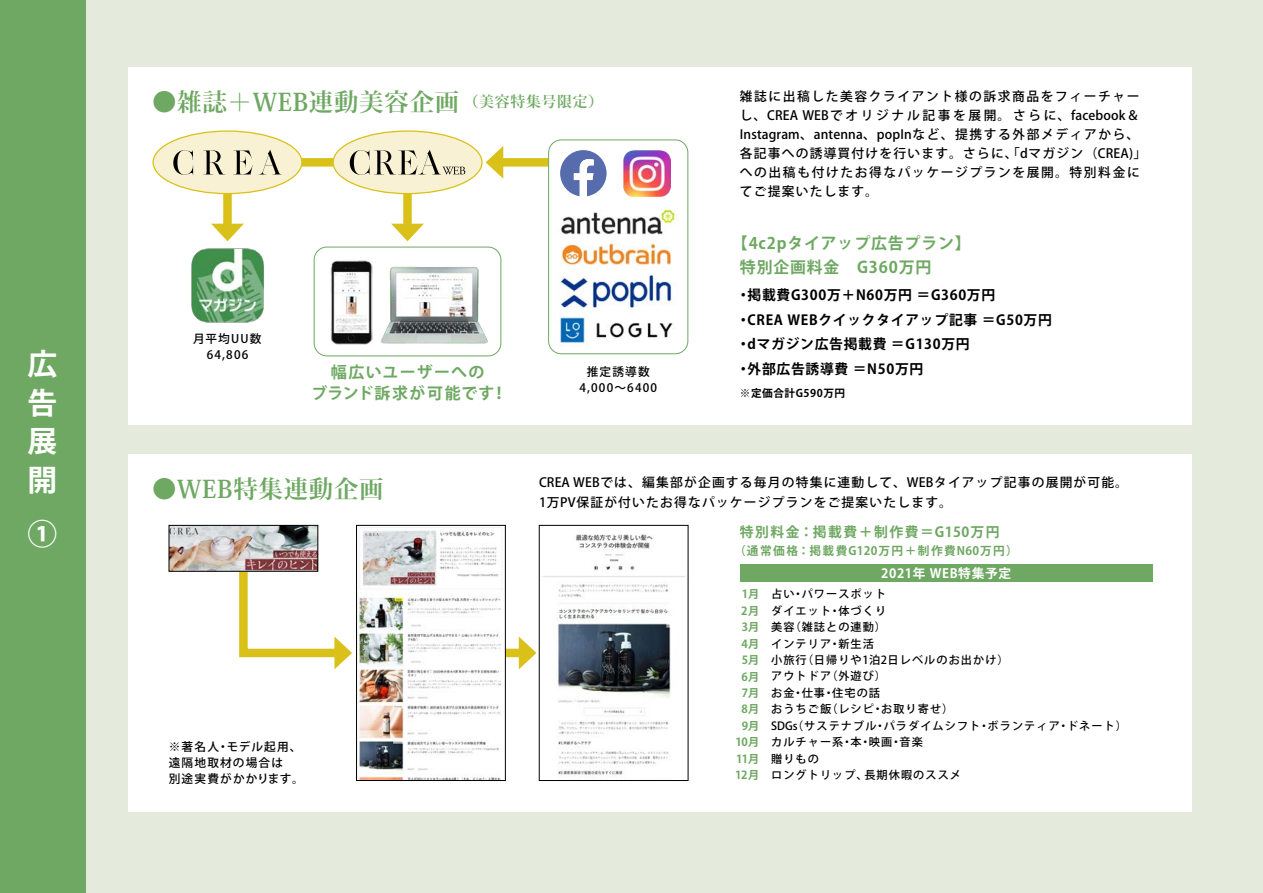
<style>
.page{position:relative;width:1263px;height:893px;background:#e4ebdd}
.page>*{position:absolute;margin:0;border:0;box-sizing:border-box;transform-origin:0 0}
.t1{font:700 29.7px/38.7px "Koz Go Pro";color:#fff;text-align:justify}
.t2{font:700 24.45px "Koz Min Pro";letter-spacing:.03em;color:#6ea862}
.t3{font:700 15.9px/24.5px "Koz Go Pro";letter-spacing:.05em;color:#6ea862}
.t4{font:700 15.9px/20.2px "Koz Go Pro";letter-spacing:.075em;color:#6ea862;text-align:center}
.t5{font:700 13.8px/24.5px "Koz Go Pro";letter-spacing:.05em;color:#000}
.t6{font:700 13.8px "Koz Go Pro";letter-spacing:.11em;color:#6ea862}
.t7{font:500 12.75px/19.2px "Koz Go Pro";letter-spacing:.125em;color:#000}
.t8{font:500 12.75px/19.2px "Koz Go Pro";letter-spacing:.095em;color:#000}
.t9{font:700 12.75px "Koz Go Pro";letter-spacing:.05em;color:#fff}
.t10{font:500 11.7px/15.9px "Koz Go Pro";letter-spacing:.1em;color:#000;text-align:center}
.t11{font:700 11.7px "Koz Go Pro";letter-spacing:.1em;color:#6ea862}
.t12{font:500 11.1px/16.5px "Koz Go Pro";letter-spacing:.095em;color:#000}
.t13{font:700 11.1px/16.5px "Koz Go Pro";letter-spacing:.015em;color:#6ea862;text-align:right}
.t14{font:700 10.65px "Koz Go Pro";letter-spacing:.05em;color:#000}
.s1{font-size:14.85px}
</style>
<div class="page">
<div style="left:129px;top:68px;width:1063px;height:357px;background:#fff"></div>
<div style="left:129px;top:454px;width:1063px;height:358px;background:#fff"></div>
<div style="left:496px;top:158px;width:62px;height:9px;background:#d9c119"></div>
<svg style="left:486px;top:146px;width:17px;height:33px"></svg>
<svg style="left:235px;top:526px;width:117px;height:143px"></svg>
<div style="left:444px;top:649px;width:82px;height:8px;background:#d9c119"></div>
<svg style="left:519px;top:636px;width:17px;height:33px"></svg>
<div style="left:549px;top:140px;width:139px;height:214px;background:#fff;border-radius:13px"></div>
<div style="left:548px;top:139px;width:140px;height:215px;border:1px solid #6ea862;border-radius:13px"></div>
<div style="left:314px;top:247px;width:187px;height:109px;border:1px solid #6ea862;border-radius:13px"></div>
<div style="left:223px;top:180px;width:9px;height:51px;background:#d9c119"></div>
<svg style="left:211px;top:224px;width:33px;height:17px"></svg>
<div style="left:403px;top:180px;width:9px;height:51px;background:#d9c119"></div>
<svg style="left:391px;top:224px;width:33px;height:17px"></svg>
<div style="left:283px;top:158px;width:51px;height:9px;background:#d9c119"></div>
<div style="left:0;top:0;width:85px;height:893px;background:#6ea862"></div>
<div style="left:740px;top:564px;width:412px;height:17px;background:#6ea862"></div>
<img style="left:542px;top:534px;width:144px;height:241px">
<div style="left:539px;top:525px;width:149px;height:256px;border:1px solid #000"></div>
<img style="left:358px;top:527px;width:146px;height:252px">
<div style="left:356px;top:525px;width:150px;height:256px;border:1px solid #000"></div>
<img style="left:171px;top:527px;width:145px;height:42px">
<div style="left:169px;top:525px;width:149px;height:46px;border:1px solid #000"></div>
<img style="left:191px;top:248px;width:73px;height:75px">
<img style="left:560px;top:274px;width:112px;height:34px">
<img style="left:561px;top:209px;width:117px;height:27px">
<img style="left:624px;top:150px;width:46px;height:47px">
<svg style="left:560px;top:150px;width:46px;height:47px"></svg>
<img style="left:559px;top:316px;width:114px;height:31px">
<img style="left:560px;top:239px;width:112px;height:29px">
<div style="left:153px;top:131px;width:149px;height:63px;background:#f8f1d3;border-radius:50%"></div>
<svg style="left:259px;top:150px;width:31px;height:29px"></svg>
<svg style="left:203px;top:150px;width:20px;height:24px"></svg>
<svg style="left:233px;top:150px;width:20px;height:24px"></svg>
<svg style="left:173px;top:150px;width:20px;height:25px"></svg>
<div style="left:333px;top:131px;width:149px;height:63px;background:#f8f1d3;border-radius:50%"></div>
<svg style="left:350px;top:150px;width:115px;height:25px"></svg>
<img style="left:330px;top:260px;width:42px;height:85px">
<img style="left:380px;top:266px;width:108px;height:78px">
<h1 class="t1" style="left:28px;top:346px;width:31px">広告展開</h1>
<h1 class="t1" style="left:28px;top:517px;width:30px">①</h1>
<h2 class="t2" style="left:152px;top:84px;width:453px">●雑誌＋WEB連動美容企画<span class="s1">（美容特集号限定）</span></h2>
<p class="t10" style="left:193px;top:331px;width:70px">月平均UU数<br>64,806</p>
<p class="t4" style="left:311px;top:363px;width:197px">幅広いユーザーへの<br>ブランド訴求が可能です！</p>
<p class="t10" style="left:579px;top:364px;width:79px">推定誘導数<br>4,000～6400</p>
<p class="t7" style="left:740px;top:87px;width:408px">雑誌に出稿した美容クライアント様の訴求商品をフィーチャーし、CREA WEBでオリジナル記事を展開。さらに、facebook＆Instagram、antenna、popInなど、提携する外部メディアから、各記事への誘導買付けを行います。さらに、「dマガジン（CREA)」への出稿も付けたお得なパッケージプランを展開。特別料金にてご提案いたします。</p>
<p class="t3" style="left:740px;top:232px;width:232px;text-indent:-8px">【4c2pタイアップ広告プラン】特別企画料金　G360万円</p>
<p class="t5" style="left:736px;top:284px;width:317px">・掲載費G300万＋N60万円 ＝G360万円<br>・CREA WEBクイックタイアップ記事 ＝G50万円・dマガジン広告掲載費 ＝G130万円<br>・外部広告誘導費 ＝N50万円</p>
<p class="t14" style="left:740px;top:386px;width:107px">※定価合計G590万円</p>
<h2 class="t2" style="left:152px;top:471px;width:233px">●WEB特集連動企画</h2>
<p class="t10" style="left:169px;top:740px;width:137px;text-align:left">※著名人・モデル起用、遠隔地取材の場合は<br>別途実費がかかります。</p>
<p class="t8" style="left:539px;top:474px;width:590px">CREA WEBでは、編集部が企画する毎月の特集に連動して、WEBタイアップ記事の展開が可能。<br>1万PV保証が付いたお得なパッケージプランをご提案いたします。</p>
<p class="t6" style="left:740px;top:523px;width:261px">特別料金：掲載費＋制作費＝G150万円</p>
<p class="t11" style="left:734px;top:543px;width:285px">（通常価格：掲載費G120万円＋制作費N60万円）</p>
<p class="t9" style="left:881px;top:565px;width:132px">2021年 WEB特集予定</p>
<p class="t13" style="left:735px;top:586px;width:26px">1月<br>2月<br>3月<br>4月<br>5月<br>6月<br>7月<br>8月<br>9月<br>10月<br>11月<br>12月</p>
<p class="t12" style="left:771px;top:586px;width:357px">占い・パワースポット<br>ダイエット・体づくり<br>美容（雑誌との連動）<br>インテリア・新生活<br>小旅行（日帰りや1泊2日レベルのお出かけ）<br>アウトドア（外遊び）<br>お金・仕事・住宅の話<br>おうちご飯（レシピ・お取り寄せ）<br>SDGs（サステナブル・パラダイムシフト・ボランティア・ドネート）カルチャー系・本・映画・音楽<br>贈りもの<br>ロングトリップ、長期休暇のススメ</p>
</div>
